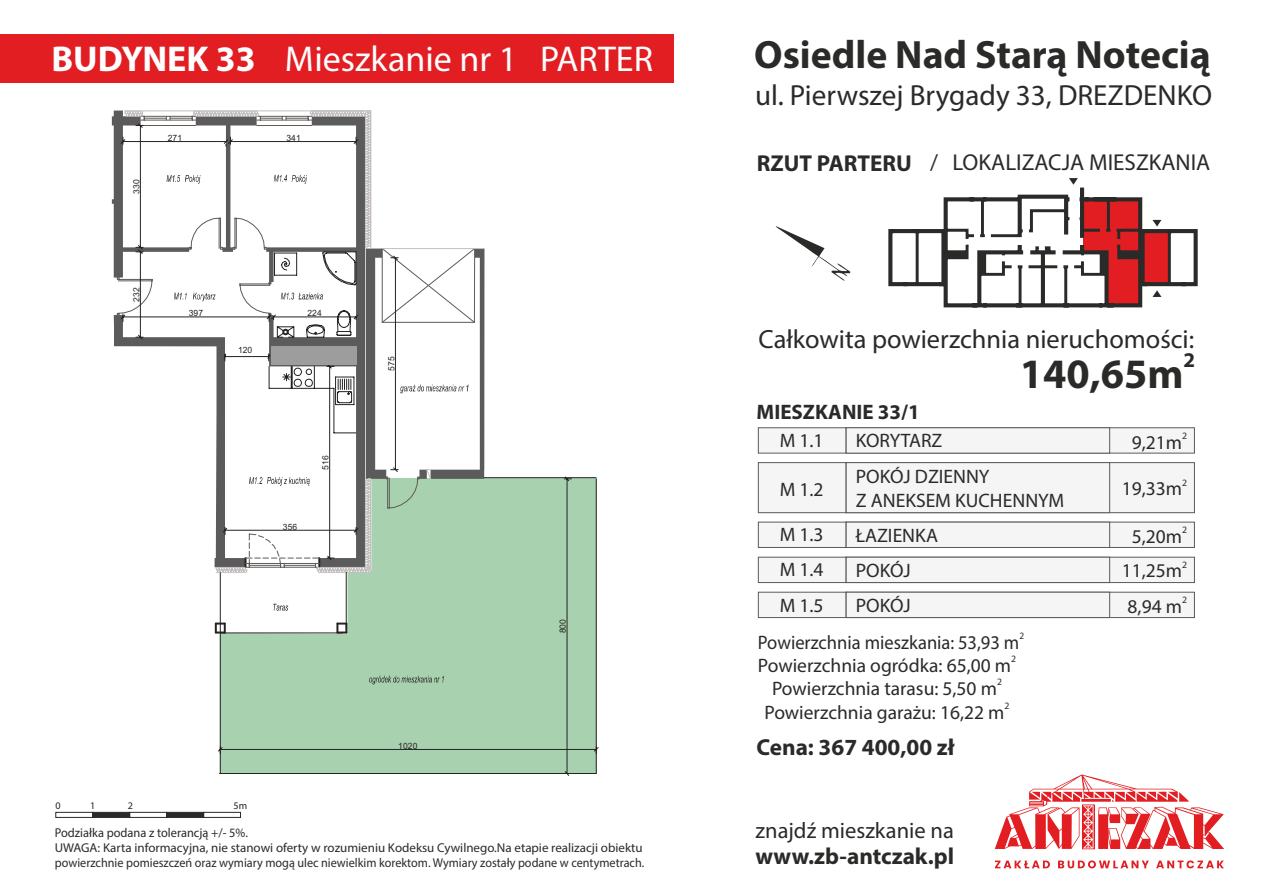
<style>
.page{position:relative;width:1263px;height:893px;background:#fff}
.page>*{position:absolute;margin:0;border:0;box-sizing:border-box;transform-origin:0 0}
.t1{font:700 42px "Myriad Pro";color:#2a2a29}
.t2{font:700 39.6px "Myriad Pro";color:#2a2a29}
.t3{font:36px "Myriad Pro";color:#fefefe}
.t4{font:29.1px "Myriad Pro";color:#2a2a29}
.t5{font:26.4px "Myriad Pro";color:#2a2a29}
.t6{font:700 23.25px "Myriad Pro";color:#2a2a29}
.t7{font:23.1px "Myriad Pro";color:#2a2a29}
.t8{font:700 23.1px "Myriad Pro";color:#2a2a29}
.t9{font:22.5px "Myriad Pro";color:#2a2a29}
.t10{font:700 21px "Myriad Pro";color:#2a2a29}
.t11{font:19.5px/23.4px "Myriad Pro";color:#2a2a29}
.t12{font:19.5px "Myriad Pro";color:#2a2a29;scale:.95 1}
.t13{font:12.9px/15.5px "Myriad Pro";color:#2a2a29}
.t14{font:10.2px "Myriad Pro";color:#252321}
.t15{font:9.75px "Myriad Pro";color:#2a2a29}
.t16{font:9.75px "Myriad Pro";color:#2a2a29;scale:.95 1}
.t17{font:8.7px "Arial";color:#252321}
.s1{font-weight:700}
</style>
<div class="page">
<svg style="left:888px;top:178px;width:310px;height:130px"></svg>
<div style="left:0;top:34px;width:673px;height:49px;background:#e21e23"></div>
<svg style="left:117px;top:110px;width:482px;height:666px"></svg>
<div style="left:271px;top:346px;width:85px;height:18px;background:#9d9d9d"></div>
<hr style="left:346px;top:572px;width:1px;height:56px;background:#252321">
<hr style="left:484px;top:477px;width:112px;height:1px;background:#252321">
<div style="left:55px;top:812px;width:38px;height:6px;border:1px solid #2a2a29"></div>
<svg style="left:92px;top:811px;width:38px;height:7px"></svg>
<div style="left:129px;top:812px;width:38px;height:6px;border:1px solid #2a2a29"></div>
<svg style="left:166px;top:811px;width:38px;height:7px"></svg>
<div style="left:203px;top:812px;width:38px;height:6px;border:1px solid #2a2a29"></div>
<svg style="left:776px;top:226px;width:74px;height:55px"></svg>
<svg style="left:995px;top:774px;width:229px;height:75px"></svg>
<svg style="left:995px;top:860px;width:229px;height:8px"></svg>
<svg style="left:757px;top:591px;width:438px;height:27px"></svg>
<svg style="left:757px;top:427px;width:438px;height:27px"></svg>
<svg style="left:757px;top:462px;width:438px;height:51px"></svg>
<svg style="left:757px;top:556px;width:438px;height:27px"></svg>
<svg style="left:757px;top:521px;width:438px;height:27px"></svg>
<h3 class="t3" style="left:51px;top:44px;width:603px"><span class="s1">BUDYNEK 33</span> Mieszkanie nr 1 PARTER</h3>
<p class="t17" style="left:133px;top:194px;width:16px;rotate:-90deg">330</p>
<p class="t17" style="left:168px;top:135px;width:16px">271</p>
<p class="t17" style="left:286px;top:134px;width:16px">341</p>
<p class="t17" style="left:133px;top:302px;width:16px;rotate:-90deg">232</p>
<p class="t17" style="left:189px;top:310px;width:16px">397</p>
<p class="t17" style="left:307px;top:310px;width:16px">224</p>
<p class="t17" style="left:238px;top:347px;width:16px">120</p>
<p class="t17" style="left:283px;top:523px;width:16px">356</p>
<p class="t17" style="left:322px;top:470px;width:16px;rotate:-90deg">516</p>
<p class="t17" style="left:388px;top:371px;width:16px;rotate:-90deg">575</p>
<p class="t14" style="left:56px;top:802px;width:7px">0</p>
<p class="t14" style="left:90px;top:802px;width:7px">1</p>
<p class="t14" style="left:128px;top:802px;width:7px">2</p>
<p class="t14" style="left:234px;top:802px;width:15px">5m</p>
<p class="t17" style="left:398px;top:742px;width:21px">1020</p>
<p class="t17" style="left:560px;top:633px;width:16px;rotate:-90deg">800</p>
<p class="t13" style="left:55px;top:825px;width:591px">Podziałka podana z tolerancją +/- 5%.<br>UWAGA: Karta informacyjna, nie stanowi oferty w rozumieniu Kodeksu Cywilnego.Na etapie realizacji obiektu powierzchnie pomieszczeń oraz wymiary mogą ulec niewielkim korektom. Wymiary zostały podane w centymetrach.</p>
<h2 class="t2" style="left:754px;top:39px;width:458px">Osiedle Nad Starą Notecią</h2>
<h3 class="t4" style="left:755px;top:83px;width:459px">ul. Pierwszej Brygady 33, DREZDENKO</h3>
<h3 class="t7" style="left:757px;top:153px;width:455px"><span class="s1">RZUT PARTERU</span> / LOKALIZACJA MIESZKANIA</h3>
<h3 class="t5" style="left:758px;top:328px;width:437px">Całkowita powierzchnia nieruchomości:</h3>
<h3 class="t10" style="left:1183px;top:351px;width:13px">2</h3>
<h1 class="t1" style="left:1020px;top:356px;width:165px">140,65m</h1>
<h3 class="t10" style="left:757px;top:403px;width:165px">MIESZKANIE 33/1</h3>
<h3 class="t11" style="left:780px;top:430px;width:45px">M 1.1</h3>
<h3 class="t11" style="left:856px;top:431px;width:88px">KORYTARZ</h3>
<p class="t15" style="left:1182px;top:431px;width:7px">2</p>
<h3 class="t11" style="left:1132px;top:432px;width:52px">9,21m</h3>
<h3 class="t11" style="left:780px;top:479px;width:45px">M 1.2</h3>
<h3 class="t11" style="left:856px;top:467px;width:210px">POKÓJ DZIENNY<br>Z ANEKSEM KUCHENNYM</h3>
<p class="t15" style="left:1182px;top:478px;width:7px">2</p>
<h3 class="t11" style="left:1122px;top:479px;width:62px">19,33m</h3>
<h3 class="t11" style="left:780px;top:525px;width:45px">M 1.3</h3>
<h3 class="t11" style="left:856px;top:525px;width:84px">ŁAZIENKA</h3>
<p class="t15" style="left:1182px;top:526px;width:7px">2</p>
<h3 class="t11" style="left:1132px;top:526px;width:52px">5,20m</h3>
<h3 class="t11" style="left:780px;top:560px;width:45px">M 1.4</h3>
<h3 class="t11" style="left:856px;top:560px;width:57px">POKÓJ</h3>
<p class="t15" style="left:1182px;top:560px;width:7px">2</p>
<h3 class="t11" style="left:1122px;top:561px;width:62px">11,25m</h3>
<h3 class="t11" style="left:780px;top:595px;width:45px">M 1.5</h3>
<h3 class="t11" style="left:856px;top:596px;width:57px">POKÓJ</h3>
<p class="t15" style="left:1182px;top:596px;width:7px">2</p>
<h3 class="t11" style="left:1128px;top:596px;width:56px">8,94 m</h3>
<p class="t16" style="left:1019px;top:632px;width:7px">2</p>
<h3 class="t12" style="left:758px;top:634px;width:277px">Powierzchnia mieszkania: 53,93 m</h3>
<p class="t15" style="left:1011px;top:655px;width:7px">2</p>
<h3 class="t11" style="left:758px;top:655px;width:255px">Powierzchnia ogródka: 65,00 m</h3>
<p class="t15" style="left:997px;top:678px;width:7px">2</p>
<h3 class="t11" style="left:772px;top:678px;width:226px">Powierzchnia tarasu: 5,50 m</h3>
<p class="t15" style="left:1004px;top:701px;width:7px">2</p>
<h3 class="t11" style="left:764px;top:702px;width:242px">Powierzchnia garażu: 16,22 m</h3>
<h3 class="t8" style="left:756px;top:737px;width:199px">Cena: 367 400,00 zł</h3>
<h3 class="t9" style="left:755px;top:821px;width:200px">znajdź mieszkanie na</h3>
<h3 class="t6" style="left:755px;top:847px;width:200px">www.zb-antczak.pl</h3>
</div>
